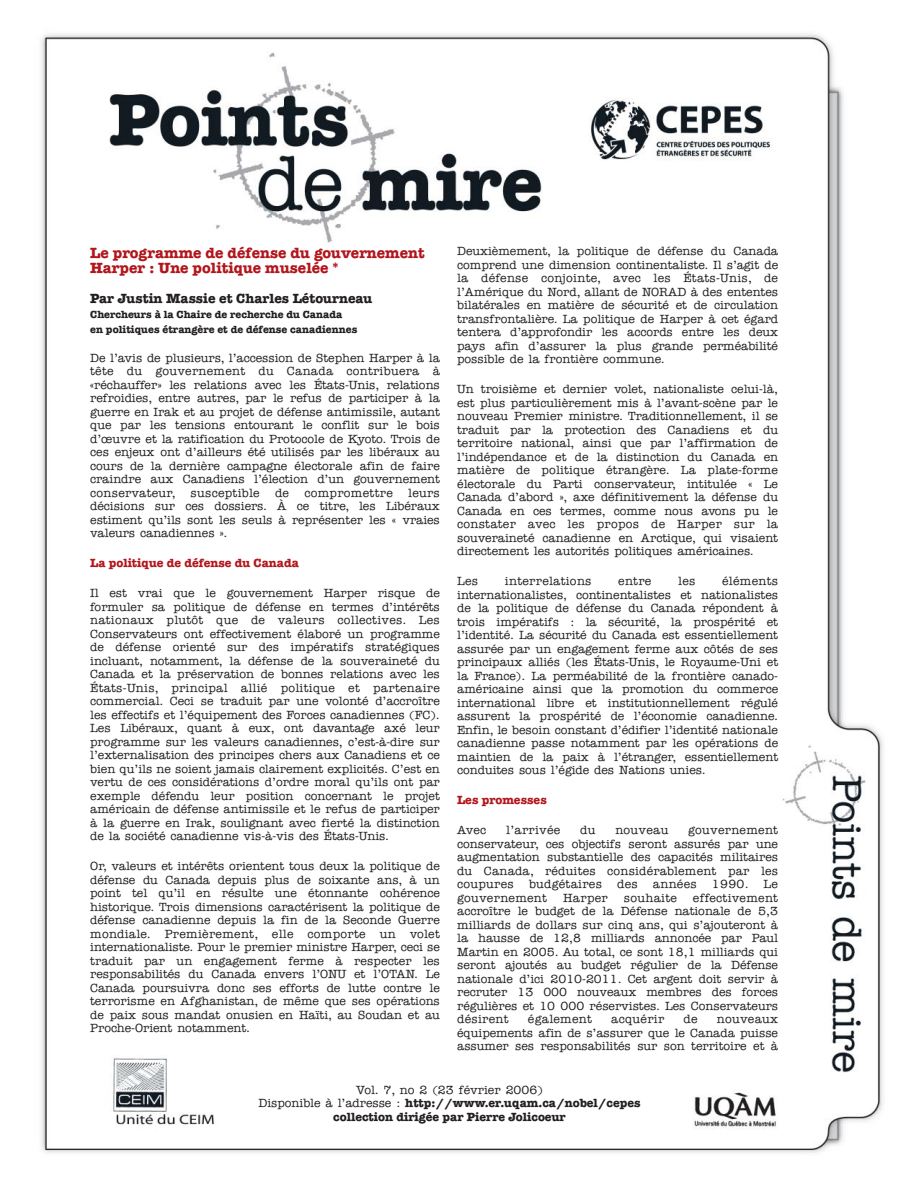
<style>
.page{position:relative;width:918px;height:1188px;background:#fff}
.page>*{position:absolute;margin:0;border:0;box-sizing:border-box;transform-origin:0 0}
.t1{font:700 15px/15px "American Typewriter";color:#b2161d}
.t2{font:700 13.5px "American Typewriter";color:#231f20}
.t3{font:500 12px/13.5px "American Typewriter";color:#231f20;text-align:justify}
.t4{font:700 12px/13.5px "American Typewriter";color:#231f20;text-align:center}
.t5{font:500 12px "American Typewriter";letter-spacing:.025em;color:#231f20}
.t6{font:700 12px "American Typewriter";color:#b2161d}
.t7{font:700 10.5px/15px "American Typewriter";color:#231f20}
.s1{font-weight:500}
</style>
<div class="page">
<img style="left:41px;top:33px;width:842px;height:1120px">
<div style="left:456px;top:246px;width:324px;height:809px;background:#fff"></div>
<div style="left:89px;top:247px;width:352px;height:806px;background:#fff"></div>
<div style="left:250px;top:1084px;width:399px;height:50px;background:#fff"></div>
<p class="t1" style="left:90px;top:247px;width:336px">Le programme de défense du gouvernement<br>Harper : Une politique muselée *</p>
<p class="t2" style="left:90px;top:294px;width:284px">Par Justin Massie et Charles Létourneau</p>
<p class="t7" style="left:90px;top:308px;width:269px">Chercheurs à la Chaire de recherche du Canada en politiques étrangère et de défense canadiennes</p>
<p class="t3" style="left:90px;top:352px;width:351px">De l’avis de plusieurs, l’accession de Stephen Harper à la tête du gouvernement du Canada contribuera à «réchauffer» les relations avec les États-Unis, relations refroidies, entre autres, par le refus de participer à la guerre en Irak et au projet de défense antimissile, autant que par les tensions entourant le conflit sur le bois d’œuvre et la ratification du Protocole de Kyoto. Trois de ces enjeux ont d’ailleurs été utilisés par les libéraux au cours de la dernière campagne électorale afin de faire craindre aux Canadiens l’élection d’un gouvernement conservateur, susceptible</p>
<p class="t3" style="left:90px;top:487px;width:351px;text-indent:318px">leurs décisions sur ces dossiers. À ce titre, les Libéraux estiment qu’ils sont les seuls à représenter les « vraies valeurs canadiennes ».</p>
<p class="t6" style="left:90px;top:559px;width:210px">La politique de défense du Canada</p>
<p class="t3" style="left:90px;top:588px;width:351px">Il est vrai que le gouvernement Harper risque de formuler sa politique de défense en termes d’intérêts nationaux plutôt que de valeurs collectives. Les Conservateurs ont effectivement élaboré un programme de défense orienté sur des impératifs stratégiques incluant, notamment, la défense de la souveraineté du Canada et la préservation de bonnes relations avec les États-Unis, principal allié politique et partenaire commercial. Ceci se traduit par une volonté d’accroître les effectifs et l’équipement des Forces canadiennes (FC).<br>Les Libéraux, quant à eux, ont davantage axé leur programme sur les valeurs canadiennes, c’est-à-dire sur l’externalisation des principes chers aux Canadiens et ce bien qu’ils ne soient jamais clairement explicités. C’est en vertu de ces considérations d’ordre moral qu’ils ont par exemple défendu leur position concernant le projet américain de défense antimissile et le refus de participer à la guerre en Irak, soulignant avec fierté la distinction de la société canadienne vis-à-vis des États-Unis.</p>
<p class="t3" style="left:90px;top:861px;width:351px">Or, valeurs et intérêts orientent tous deux la politique de défense du Canada depuis plus de soixante ans, à un point tel qu’il en résulte une étonnante cohérence historique. Trois dimensions caractérisent la politique de défense canadienne depuis la fin de la Seconde Guerre mondiale. Premièrement, elle comporte un volet internationaliste. Pour le premier ministre Harper, ceci se traduit par un engagement ferme à respecter les responsabilités du Canada envers l’ONU et l’OTAN. Le Canada poursuivra donc ses efforts de lutte contre le terrorisme en Afghanistan, de même que ses opérations de paix sous mandat onusien en Haïti, au Soudan et au Proche-Orient notamment.</p>
<p class="t3" style="left:275px;top:487px;width:15px">de</p>
<p class="t5" style="left:304px;top:489px;width:90px">compromettre</p>
<p class="t3" style="left:457px;top:246px;width:322px">Deuxièmement, la politique de défense du Canada comprend une dimension continentaliste. Il s’agit de la défense conjointe, avec les États-Unis, de l’Amérique du Nord, allant de NORAD à des ententes bilatérales en matière de sécurité et de circulation transfrontalière. La politique de Harper à cet égard tentera d’approfondir les accords entre les deux pays afin d’assurer la plus grande perméabilité possible de la frontière commune.</p>
<p class="t3" style="left:457px;top:384px;width:322px">Un troisième et dernier volet, nationaliste celui-là, est plus particulièrement mis à l’avant-scène par le nouveau Premier ministre. Traditionnellement, il se traduit par la protection des Canadiens et du territoire national, ainsi que par l’affirmation de l’indépendance et de la distinction du Canada en matière de politique étrangère. La plate-forme électorale du Parti conservateur, intitulée « Le Canada d’abord », axe définitivement la défense du Canada en ces termes, comme nous avons pu le constater avec les propos de Harper sur la souveraineté canadienne en Arctique, qui visaient directement les autorités politiques américaines.</p>
<p class="t3" style="left:457px;top:576px;width:23px">Les</p>
<p class="t5" style="left:505px;top:577px;width:88px">interrelations</p>
<p class="t3" style="left:618px;top:576px;width:35px">entre</p>
<p class="t3" style="left:678px;top:576px;width:19px">les</p>
<p class="t3" style="left:457px;top:576px;width:322px;text-indent:265px">éléments internationalistes, continentalistes et nationalistes de la politique de défense du Canada répondent à trois impératifs : la sécurité, la prospérité et l’identité. La sécurité du Canada est essentiellement assurée par un engagement ferme aux côtés de ses principaux alliés (les États-Unis, le Royaume-Uni et la France). La perméabilité de la frontière canado&shy;américaine ainsi que la promotion du commerce international libre et institutionnellement régulé assurent la prospérité de l’économie canadienne.<br>Enfin, le besoin constant d’édifier l’identité nationale canadienne passe notamment par les opérations de maintien de la paix à l’étranger, essentiellement conduites sous l’égide des Nations unies.</p>
<p class="t6" style="left:457px;top:796px;width:91px">Les promesses</p>
<p class="t3" style="left:457px;top:825px;width:31px">Avec</p>
<p class="t5" style="left:506px;top:826px;width:56px">l’arrivée</p>
<p class="t3" style="left:580px;top:825px;width:17px">du</p>
<p class="t5" style="left:615px;top:826px;width:55px">nouveau</p>
<p class="t3" style="left:457px;top:825px;width:322px;text-indent:231px">gouvernement conservateur, ces objectifs seront assurés par une augmentation substantielle des capacités militaires du Canada, réduites considérablement par les coupures</p>
<p class="t5" style="left:529px;top:880px;width:74px">budgétaires</p>
<p class="t3" style="left:617px;top:879px;width:22px">des</p>
<p class="t3" style="left:653px;top:879px;width:45px">années</p>
<p class="t3" style="left:712px;top:879px;width:68px">1990. Le</p>
<p class="t5" style="left:457px;top:894px;width:91px">gouvernement</p>
<p class="t3" style="left:563px;top:892px;width:46px">Harper</p>
<p class="t5" style="left:624px;top:894px;width:55px">souhaite</p>
<p class="t3" style="left:457px;top:892px;width:322px;text-indent:236px">effectivement accroître le budget de la Défense nationale de 5,3 milliards de dollars sur cinq ans, qui s’ajouteront à la hausse de 12,8 milliards annoncée par Paul Martin en 2005. Au total, ce sont 18,1 milliards qui seront ajoutés au budget régulier de la Défense nationale d’ici 2010-2011. Cet argent doit servir à recruter 13 000 nouveaux membres des forces régulières et 10 000 réservistes. Les Conservateurs désirent</p>
<p class="t5" style="left:528px;top:1015px;width:66px">également</p>
<p class="t5" style="left:611px;top:1015px;width:54px">acquérir</p>
<p class="t3" style="left:684px;top:1014px;width:15px">de</p>
<p class="t3" style="left:457px;top:1014px;width:322px;text-indent:260px">nouveaux équipements afin de s’assurer que le Canada puisse assumer ses responsabilités sur son territoire et à</p>
<p class="t4" style="left:258px;top:1084px;width:384px"><span class="s1">Vol. 7, no 2 (23 février 2006)<br>Disponible à l’adresse :</span> http://www.er.uqam.ca/nobel/cepes collection dirigée par Pierre Jolicoeur</p>
</div>
